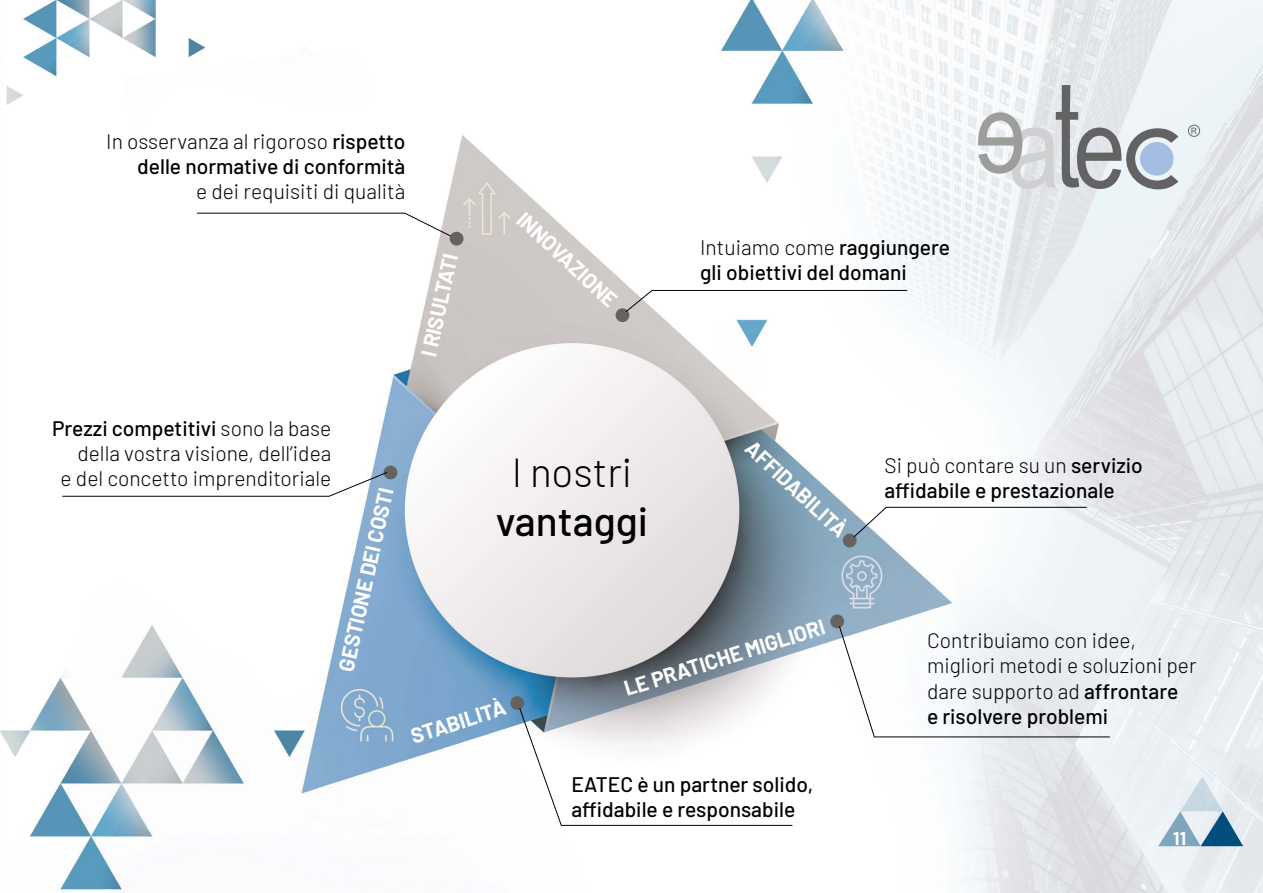
<style>
.page{position:relative;width:1263px;height:893px;background:#fff}
.page>*{position:absolute;margin:0;border:0;box-sizing:border-box;transform-origin:0 0}
.t1{font:500 40.5px "Barlow";color:#000}
.t2{font:300 40.5px "Barlow";color:#000}
.t3{font:500 21px/25.2px "Barlow";color:#000}
.t4{font:300 21px/25.2px "Barlow";color:#000}
.t5{font:700 21px "Barlow";color:#fff}
.t6{font:700 18px "Barlow";color:#fff}
.s1{font-weight:300}
.s2{font-weight:500}
</style>
<div class="page">
<img style="left:0;top:0;width:1263px;height:893px">
<div style="left:450px;top:232px;width:13px;height:14px;background:#646361;border-radius:50%"></div>
<div style="left:615px;top:308px;width:14px;height:14px;background:#646361;border-radius:50%"></div>
<div style="left:843px;top:534px;width:14px;height:13px;background:#646361;border-radius:50%"></div>
<div style="left:830px;top:614px;width:14px;height:14px;background:#646361;border-radius:50%"></div>
<div style="left:510px;top:696px;width:14px;height:14px;background:#646361;border-radius:50%"></div>
<div style="left:384px;top:466px;width:13px;height:13px;background:#646361;border-radius:50%"></div>
<svg style="left:196px;top:212px;width:256px;height:25px"></svg>
<svg style="left:625px;top:290px;width:283px;height:23px"></svg>
<svg style="left:853px;top:507px;width:234px;height:31px"></svg>
<svg style="left:62px;top:471px;width:326px;height:26px"></svg>
<svg style="left:519px;top:707px;width:274px;height:119px"></svg>
<svg style="left:838px;top:625px;width:273px;height:113px"></svg>
<svg style="left:1158px;top:776px;width:85px;height:70px;background:#bbcfdb"></svg>
<svg style="left:978px;top:85px;width:200px;height:105px"></svg>
<svg style="left:1188px;top:125px;width:12px;height:12px"></svg>
<p class="t3" style="left:106px;top:127px;width:301px;text-align:right"><span class="s1">In osservanza al rigoroso</span> rispetto delle normative di conformità</p>
<p class="t4" style="left:196px;top:177px;width:211px">e dei requisiti di qualità</p>
<p class="t5" style="left:413px;top:353px;width:107px;rotate:-77deg">I RISULTATI</p>
<p class="t5" style="left:531px;top:205px;width:129px;rotate:43deg">INNOVAZIONE</p>
<p class="t3" style="left:700px;top:233px;width:251px"><span class="s1">Intuiamo come</span> raggiungere gli obiettivi del domani</p>
<p class="t4" style="left:52px;top:414px;width:281px;text-align:right"><span class="s2">Prezzi competitivi</span> sono la base della vostra visione, dell’idea<br>e del concetto imprenditoriale</p>
<p class="t5" style="left:330px;top:667px;width:189px;rotate:-77deg">GESTIONE DEI COSTI</p>
<h1 class="t2" style="left:512px;top:443px;width:122px">I nostri</h1>
<h1 class="t1" style="left:496px;top:491px;width:154px">vantaggi</h1>
<p class="t5" style="left:759px;top:433px;width:132px;rotate:43deg">AFFIDABILITÀ</p>
<p class="t5" style="left:407px;top:722px;width:100px;rotate:-18deg">STABILITÀ</p>
<p class="t5" style="left:620px;top:675px;width:211px;rotate:-18deg">LE PRATICHE MIGLIORI</p>
<p class="t3" style="left:571px;top:770px;width:243px">EATEC è un partner solido, affidabile e responsabile</p>
<p class="t3" style="left:884px;top:451px;width:260px"><span class="s1">Si può contare su un</span> servizio affidabile e prestazionale</p>
<p class="t4" style="left:927px;top:626px;width:271px">Contribuiamo con idee, migliori metodi e soluzioni per dare supporto ad <span class="s2">affrontare<br>e risolvere problemi</span></p>
<p class="t6" style="left:1173px;top:825px;width:14px">11</p>
</div>
